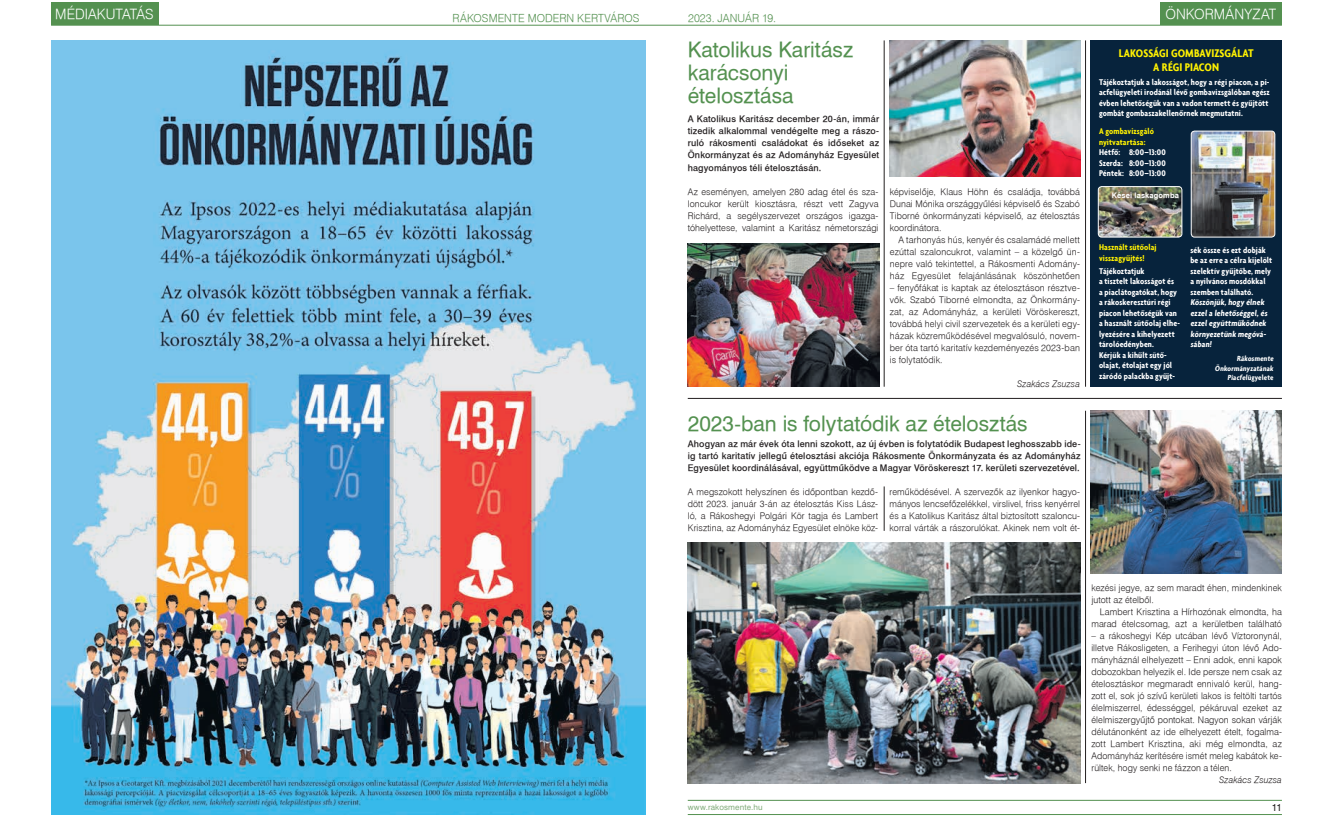
<style>
.page{position:relative;width:1333px;height:820px;background:#fff}
.page>*{position:absolute;margin:0;border:0;box-sizing:border-box;transform-origin:0 0}
.t1{font:21px/23px "Swiss 721 PFL";color:#549150}
.t2{font:14px "Swiss 721 Lt PFL";color:#fff}
.t3{font:700 condensed 12px/14px "Agenda";color:#fff101;text-align:center}
.t4{font:11px "Swiss 721 Lt PFL";letter-spacing:.005em;color:#549150}
.t5{font:10px "Swiss 721 PFL";color:#231f20}
.t6{font:9px/12px "Swiss 721 Lt PFL";letter-spacing:.01em;color:#231f20;text-align:justify}
.t7{font:700 condensed 9px/10.5px "Agenda";letter-spacing:.01em;color:#fff}
.t8{font:9px/12px "Swiss 721 Md PFL";letter-spacing:.015em;color:#231f20;text-align:justify}
.t9{font:700 condensed 9px/10.5px "Agenda";letter-spacing:.01em;color:#fff101}
.t10{font:italic 9px "Swiss 721 Lt PFL";letter-spacing:.01em;color:#231f20}
.t11{font:700 condensed 8px/9.5px "Agenda";letter-spacing:.01em;color:#fff;text-align:right}
.t12{font:8px "Swiss 721 PFL";letter-spacing:.015em;color:#81ac7b}
.t13{font:700 7.5px "Swiss 721 PFL";letter-spacing:.02em;color:#fff}
</style>
<div class="page">
<hr style="left:51px;top:25px;width:1230px;height:1px;background:#549150">
<hr style="left:687px;top:814px;width:594px;height:1px;background:#549150">
<hr style="left:687px;top:799px;width:594px;height:1px;background:#549150">
<div style="left:51px;top:3px;width:108px;height:22px;background:#549150"></div>
<img style="left:687px;top:542px;width:393px;height:240px">
<img style="left:51px;top:40px;width:594px;height:774px">
<hr style="left:884px;top:40px;width:1px;height:346px;background:#231f20">
<hr style="left:884px;top:486px;width:1px;height:44px;background:#231f20">
<hr style="left:1085px;top:410px;width:1px;height:372px;background:#231f20">
<div style="left:1090px;top:40px;width:191px;height:347px;background:#07233c"></div>
<img style="left:1098px;top:186px;width:83px;height:51px">
<div style="left:1097px;top:186px;width:85px;height:51px;border:1px solid #fff;border-radius:3px"></div>
<div style="left:1107px;top:187px;width:76px;height:17px;background:#231f20;opacity:.75"></div>
<img style="left:1191px;top:131px;width:83px;height:106px">
<div style="left:1190px;top:131px;width:84px;height:106px;border:1px solid #fff;border-radius:3px"></div>
<img style="left:687px;top:243px;width:192px;height:143px">
<img style="left:889px;top:40px;width:191px;height:136px">
<hr style="left:687px;top:398px;width:594px;height:1px;background:#231f20">
<hr style="left:1085px;top:40px;width:1px;height:346px;background:#231f20">
<img style="left:1090px;top:410px;width:191px;height:163px">
<div style="left:1160px;top:3px;width:121px;height:22px;background:#549150"></div>
<h2 class="t2" style="left:55px;top:5px;width:100px">MÉDIAKUTATÁS</h2>
<p class="t4" style="left:452px;top:10px;width:188px">RÁKOSMENTE MODERN KERTVÁROS</p>
<p class="t4" style="left:688px;top:10px;width:89px">2023. JANUÁR 19.</p>
<h1 class="t1" style="left:687px;top:38px;width:167px">Katolikus Karitász karácsonyi ételosztása</h1>
<p class="t8" style="left:687px;top:113px;width:193px">A Katolikus Karitász december 20-án, immár tizedik alkalommal vendégelte meg a rászo&shy;ruló rákosmenti családokat és időseket az Önkormányzat és az Adományház Egyesület hagyományos téli ételosztásán.</p>
<p class="t6" style="left:687px;top:185px;width:192px">Az eseményen, amelyen 280 adag étel és sza&shy;loncukor került kiosztásra, részt vett Zagyva Richárd, a segélyszervezet országos igazga&shy;tóhelyettese, valamint a Karitász németországi</p>
<p class="t6" style="left:889px;top:185px;width:192px">képviselője, Klaus Höhn és családja, továbbá Dunai Mónika országgyűlési képviselő és Szabó Tiborné önkormányzati képviselő, az ételosztás koordinátora.</p>
<p class="t6" style="left:889px;top:233px;width:192px;text-indent:9px">A tarhonyás hús, kenyér és csalamádé mellett ezúttal szaloncukrot, valamint – a közelgő ün&shy;nepre való tekintettel, a Rákosmenti Adomány&shy;ház Egyesület felajánlásának köszönhetően</p>
<p class="t6" style="left:889px;top:281px;width:192px">– fenyőfákat is kaptak az ételosztáson résztve&shy;vők. Szabó Tiborné elmondta, az Önkormány&shy;zat, az Adományház, a kerületi Vöröskereszt, továbbá helyi civil szervezetek és a kerületi egy&shy;házak közreműködésével megvalósuló, novem&shy;ber óta tartó karitatív kezdeményezés 2023-ban is folytatódik.</p>
<p class="t10" style="left:1017px;top:377px;width:64px">Szakács Zsuzsa</p>
<h1 class="t1" style="left:687px;top:411px;width:341px">2023-ban is folytatódik az ételosztás</h1>
<p class="t8" style="left:687px;top:437px;width:394px">Ahogyan az már évek óta lenni szokott, az új évben is folytatódik Budapest leghosszabb ide&shy;ig tartó karitatív jellegű ételosztási akciója Rákosmente Önkormányzata és az Adományház Egyesület koordinálásával, együttműködve a Magyar Vöröskereszt 17. kerületi szervezetével.</p>
<p class="t6" style="left:687px;top:485px;width:192px">A megszokott helyszínen és időpontban kezdő&shy;dött 2023. január 3-án az ételosztás Kiss Lász&shy;ló, a Rákoshegyi Polgári Kör tagja és Lambert Krisztina, az Adományház Egyesület elnöke köz-</p>
<p class="t6" style="left:889px;top:485px;width:192px">reműködésével. A szervezők az ilyenkor hagyo&shy;mányos lencsefőzelékkel, virslivel, friss kenyérrel és a Katolikus Karitász által biztosított szaloncu&shy;korral várták a rászorulókat. Akinek nem volt ét-</p>
<h2 class="t2" style="left:1165px;top:5px;width:112px">ÖNKORMÁNYZAT</h2>
<h3 class="t3" style="left:1118px;top:46px;width:136px">LAKOSSÁGI GOMBAVIZSGÁLAT<br>A RÉGI PIACON</h3>
<p class="t7" style="left:1098px;top:76px;width:172px">Tájékoztatjuk a lakosságot, hogy a régi piacon, a pi&shy;acfelügyeleti irodánál lévő gombavizsgálóban egész évben lehetőségük van a vadon termett és gyűjtött gombát gombaszakellenőrnek megmutatni.</p>
<p class="t9" style="left:1098px;top:126px;width:56px">A gombavizsgáló nyitvatartása:</p>
<p class="t7" style="left:1098px;top:147px;width:68px;text-align:justify">Hétfő: 8:00–13:00<br>Szerda: 8:00–13:00<br>Péntek: 8:00–13:00</p>
<p class="t13" style="left:1111px;top:190px;width:68px">Kései laskagomba</p>
<p class="t9" style="left:1098px;top:241px;width:59px">Használt sütőolaj visszagyűjtés!</p>
<p class="t7" style="left:1098px;top:265px;width:82px">Tájékoztatjuk<br>a tisztelt lakosságot és a piaclátogatókat, hogy a rákoskeresztúri régi piacon lehetőségük van a használt sütőolaj elhe&shy;lyezésére a kihelyezett tárolóedényben.<br>Kérjük a kihűlt sütő&shy;olajat, étolajat egy jól záródó palackba gyűjt-</p>
<p class="t7" style="left:1190px;top:244px;width:83px">sék össze és ezt dobják be az erre a célra kijelölt szelektív gyűjtőbe, mely a nyilvános mosdókkal szemben található.<br>Köszönjük,hogy élnek ezzela lehetőséggel,és ezzelegyüttműködnek környezetünk megóvá&shy;sában!</p>
<p class="t11" style="left:1214px;top:354px;width:61px">Rákosmente<br>Önkormányzatának<br>Piacfelügyelete</p>
<p class="t6" style="left:1091px;top:581px;width:192px">kezési jegye, az sem maradt éhen, mindenkinek jutott az ételből.</p>
<p class="t6" style="left:1091px;top:605px;width:192px;text-align:right">Lambert Krisztina a Hírhozónak elmondta, ha marad ételcsomag, azt a kerületben található</p>
<p class="t6" style="left:1091px;top:629px;width:192px">– a rákoshegyi Kép utcában lévő Víztoronynál, illetve Rákosligeten, a Ferihegyi úton lévő Ado&shy;mányháznál elhelyezett – Enni adok, enni kapok dobozokban helyezik el. Ide persze nem csak az ételosztáskor megmaradt ennivaló kerül, hang&shy;zott el, sok jó szívű kerületi lakos is feltölti tartós élelmiszerrel, édességgel, pékáruval ezeket az élelmiszergyűjtő pontokat. Nagyon sokan várják délutánonként az ide elhelyezett ételt, fogalma&shy;zott Lambert Krisztina, aki még elmondta, az Adományház kerítésére ismét meleg kabátok ke&shy;rültek, hogy senki ne fázzon a télen.</p>
<p class="t10" style="left:1219px;top:773px;width:64px">Szakács Zsuzsa</p>
<p class="t12" style="left:687px;top:801px;width:76px">www.rakosmente.hu</p>
<p class="t5" style="left:1271px;top:801px;width:12px">11</p>
</div>
